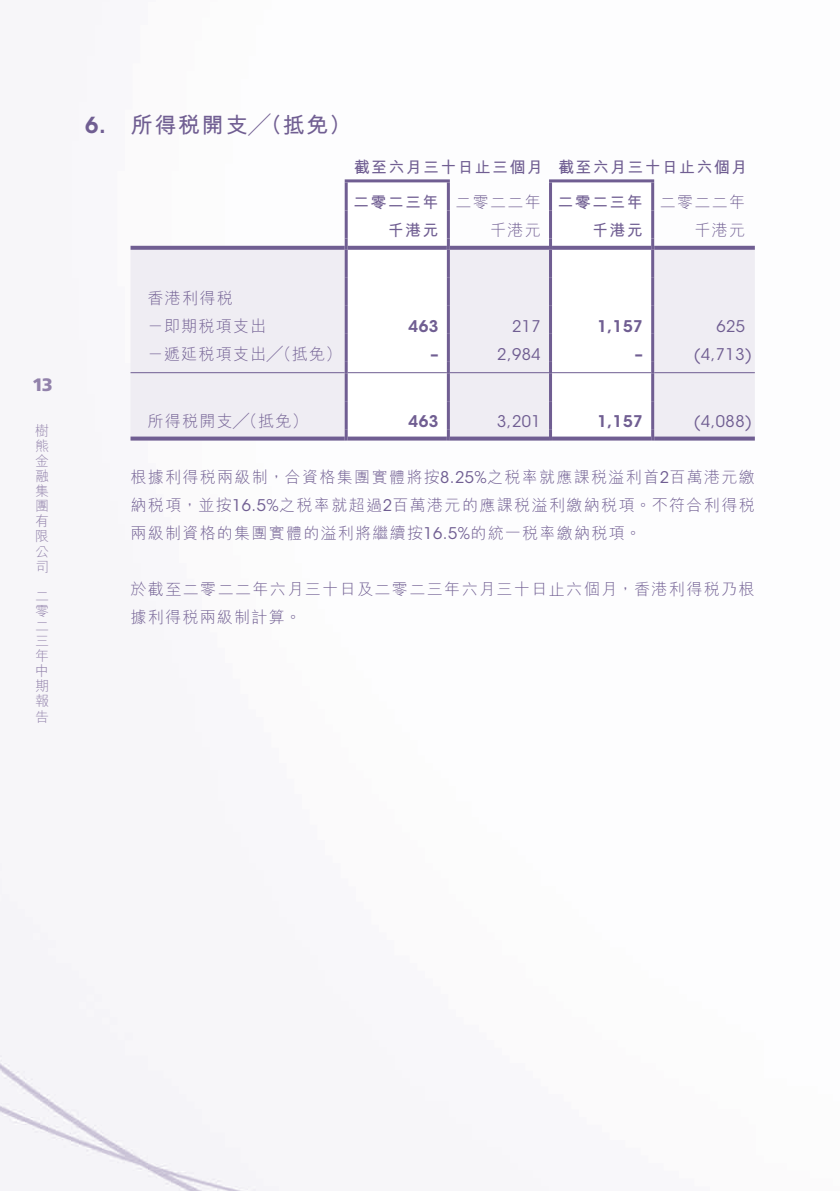
<style>
.page{position:relative;width:840px;height:1191px;background:#fff}
.page>*{position:absolute;margin:0;border:0;box-sizing:border-box;transform-origin:0 0}
.t1{font:700 22px "M Hei HK";letter-spacing:.08em;color:#705e92}
.t2{font:600 22px "ITC Avant Garde Std";color:#705e92}
.t3{font:900 18px "Frutiger LT Std";color:#9282ab}
.t4{font:300 16px/28px "M Hei HK";letter-spacing:.08em;color:#705e92;text-align:justify}
.t5{font:700 16px "M Hei HK";letter-spacing:.08em;color:#705e92}
.t6{font:16px "ITC Avant Garde Std";letter-spacing:.03em;color:#705e92}
.t7{font:600 16px "ITC Avant Garde Std";letter-spacing:.03em;color:#705e92}
.t8{font:300 14px/15.2px "M Hei HK";color:#9282ab;text-align:justify}
.s1{font-family:"ITC Avant Garde Std";font-weight:400}
</style>
<div class="page">
<img style="left:0;top:179px;width:755px;height:1012px">
<svg style="left:347px;top:181px;width:303px;height:65px"></svg>
<svg style="left:130px;top:250px;width:624px;height:186px;fill:#efedf3"></svg>
<hr style="left:344px;top:182px;width:3px;height:28px;background:#705e92">
<hr style="left:344px;top:179px;width:105px;height:3px;background:#705e92">
<hr style="left:344px;top:210px;width:3px;height:28px;background:#705e92">
<hr style="left:446px;top:182px;width:3px;height:28px;background:#705e92">
<hr style="left:446px;top:210px;width:3px;height:28px;background:#705e92">
<hr style="left:548px;top:182px;width:3px;height:28px;background:#705e92">
<hr style="left:548px;top:179px;width:105px;height:3px;background:#705e92">
<hr style="left:548px;top:210px;width:3px;height:28px;background:#705e92">
<hr style="left:650px;top:182px;width:3px;height:28px;background:#705e92">
<hr style="left:650px;top:210px;width:3px;height:28px;background:#705e92">
<svg style="left:344px;top:238px;width:3px;height:12px"></svg>
<svg style="left:446px;top:238px;width:3px;height:12px"></svg>
<svg style="left:548px;top:238px;width:3px;height:12px"></svg>
<svg style="left:650px;top:238px;width:3px;height:12px"></svg>
<hr style="left:344px;top:250px;width:3px;height:28px;background:#705e92">
<hr style="left:446px;top:250px;width:3px;height:28px;background:#705e92">
<hr style="left:548px;top:250px;width:3px;height:28px;background:#705e92">
<hr style="left:650px;top:250px;width:3px;height:28px;background:#705e92">
<hr style="left:344px;top:278px;width:3px;height:28px;background:#705e92">
<hr style="left:446px;top:278px;width:3px;height:28px;background:#705e92">
<hr style="left:548px;top:278px;width:3px;height:28px;background:#705e92">
<hr style="left:650px;top:278px;width:3px;height:28px;background:#705e92">
<hr style="left:344px;top:306px;width:3px;height:28px;background:#705e92">
<hr style="left:446px;top:306px;width:3px;height:28px;background:#705e92">
<hr style="left:548px;top:306px;width:3px;height:28px;background:#705e92">
<hr style="left:650px;top:306px;width:3px;height:28px;background:#705e92">
<hr style="left:344px;top:334px;width:3px;height:28px;background:#705e92">
<hr style="left:446px;top:334px;width:3px;height:28px;background:#705e92">
<hr style="left:548px;top:334px;width:3px;height:28px;background:#705e92">
<hr style="left:650px;top:334px;width:3px;height:28px;background:#705e92">
<svg style="left:344px;top:362px;width:3px;height:11px"></svg>
<svg style="left:446px;top:362px;width:3px;height:11px"></svg>
<svg style="left:548px;top:362px;width:3px;height:11px"></svg>
<svg style="left:650px;top:362px;width:3px;height:11px"></svg>
<hr style="left:344px;top:373px;width:3px;height:28px;background:#705e92">
<hr style="left:446px;top:373px;width:3px;height:28px;background:#705e92">
<hr style="left:548px;top:373px;width:3px;height:28px;background:#705e92">
<hr style="left:650px;top:373px;width:3px;height:28px;background:#705e92">
<hr style="left:344px;top:401px;width:3px;height:28px;background:#705e92">
<hr style="left:446px;top:401px;width:3px;height:28px;background:#705e92">
<hr style="left:548px;top:401px;width:3px;height:28px;background:#705e92">
<hr style="left:650px;top:401px;width:3px;height:28px;background:#705e92">
<svg style="left:344px;top:429px;width:3px;height:11px"></svg>
<svg style="left:446px;top:429px;width:3px;height:11px"></svg>
<svg style="left:548px;top:429px;width:3px;height:11px"></svg>
<svg style="left:650px;top:429px;width:3px;height:11px"></svg>
<svg style="left:130px;top:246px;width:214px;height:4px"></svg>
<svg style="left:347px;top:246px;width:99px;height:4px"></svg>
<svg style="left:449px;top:246px;width:99px;height:4px"></svg>
<svg style="left:551px;top:246px;width:99px;height:4px"></svg>
<svg style="left:653px;top:246px;width:101px;height:4px"></svg>
<hr style="left:130px;top:372px;width:214px;height:1px;background:#705e92">
<hr style="left:347px;top:372px;width:99px;height:1px;background:#705e92">
<hr style="left:449px;top:372px;width:99px;height:1px;background:#705e92">
<hr style="left:551px;top:372px;width:99px;height:1px;background:#705e92">
<hr style="left:653px;top:372px;width:101px;height:1px;background:#705e92">
<svg style="left:130px;top:436px;width:214px;height:4px"></svg>
<svg style="left:347px;top:436px;width:99px;height:4px"></svg>
<svg style="left:449px;top:436px;width:99px;height:4px"></svg>
<svg style="left:551px;top:436px;width:99px;height:4px"></svg>
<svg style="left:653px;top:436px;width:101px;height:4px"></svg>
<p class="t3" style="left:32px;top:373px;width:22px">13</p>
<p class="t8" style="left:35px;top:422px;width:15px">樹熊金融集團有限公司</p>
<p class="t8" style="left:35px;top:587px;width:15px">二零二三年中期報告</p>
<h1 class="t2" style="left:85px;top:111px;width:22px">6.</h1>
<h1 class="t1" style="left:130px;top:109px;width:222px">所得稅開支╱（抵免(</h1>
<p class="t5" style="left:353px;top:156px;width:190px">截至六月三十日止三個月</p>
<p class="t5" style="left:353px;top:191px;width:87px">二零二三年</p>
<p class="t5" style="left:387px;top:219px;width:52px">千港元</p>
<p class="t4" style="left:455px;top:188px;width:87px">二零二二年</p>
<p class="t4" style="left:490px;top:216px;width:52px">千港元</p>
<p class="t5" style="left:558px;top:156px;width:190px">截至六月三十日止六個月</p>
<p class="t5" style="left:557px;top:191px;width:87px">二零二三年</p>
<p class="t5" style="left:592px;top:219px;width:52px">千港元</p>
<p class="t4" style="left:659px;top:188px;width:87px">二零二二年</p>
<p class="t4" style="left:694px;top:216px;width:52px">千港元</p>
<p class="t4" style="left:147px;top:283px;width:87px">香港利得稅</p>
<p class="t4" style="left:147px;top:311px;width:120px">－即期稅項支出</p>
<p class="t4" style="left:147px;top:339px;width:195px">－遞延稅項支出╱（抵免(</p>
<p class="t7" style="left:408px;top:316px;width:31px">463</p>
<p class="t7" style="left:430px;top:344px;width:9px">–</p>
<p class="t6" style="left:512px;top:316px;width:30px">217</p>
<p class="t6" style="left:497px;top:344px;width:45px">2,984</p>
<p class="t7" style="left:597px;top:316px;width:47px">1,157</p>
<p class="t7" style="left:634px;top:344px;width:9px">–</p>
<p class="t6" style="left:716px;top:316px;width:30px">625</p>
<p class="t6" style="left:693px;top:344px;width:60px">)4,713(</p>
<p class="t4" style="left:147px;top:407px;width:162px">所得稅開支╱（抵免(</p>
<p class="t4" style="left:130px;top:462px;width:625px">根據利得稅兩級制，合資格集團實體將按<span class="s1">8.25%</span>之稅率就應課稅溢利首<span class="s1">2</span>百萬港元繳納稅項，並按<span class="s1">16.5%</span>之稅率就超過<span class="s1">2</span>百萬港元的應課稅溢利繳納稅項。不符合利得稅兩級制資格的集團實體的溢利將繼續按<span class="s1">16.5%</span>的統一稅率繳納稅項。</p>
<p class="t7" style="left:408px;top:411px;width:31px">463</p>
<p class="t6" style="left:497px;top:412px;width:45px">3,201</p>
<p class="t6" style="left:693px;top:412px;width:60px">)4,088(</p>
<p class="t7" style="left:597px;top:411px;width:47px">1,157</p>
<p class="t4" style="left:130px;top:574px;width:625px">於截至二零二二年六月三十日及二零二三年六月三十日止六個月，香港利得稅乃根據利得稅兩級制計算。</p>
</div>
